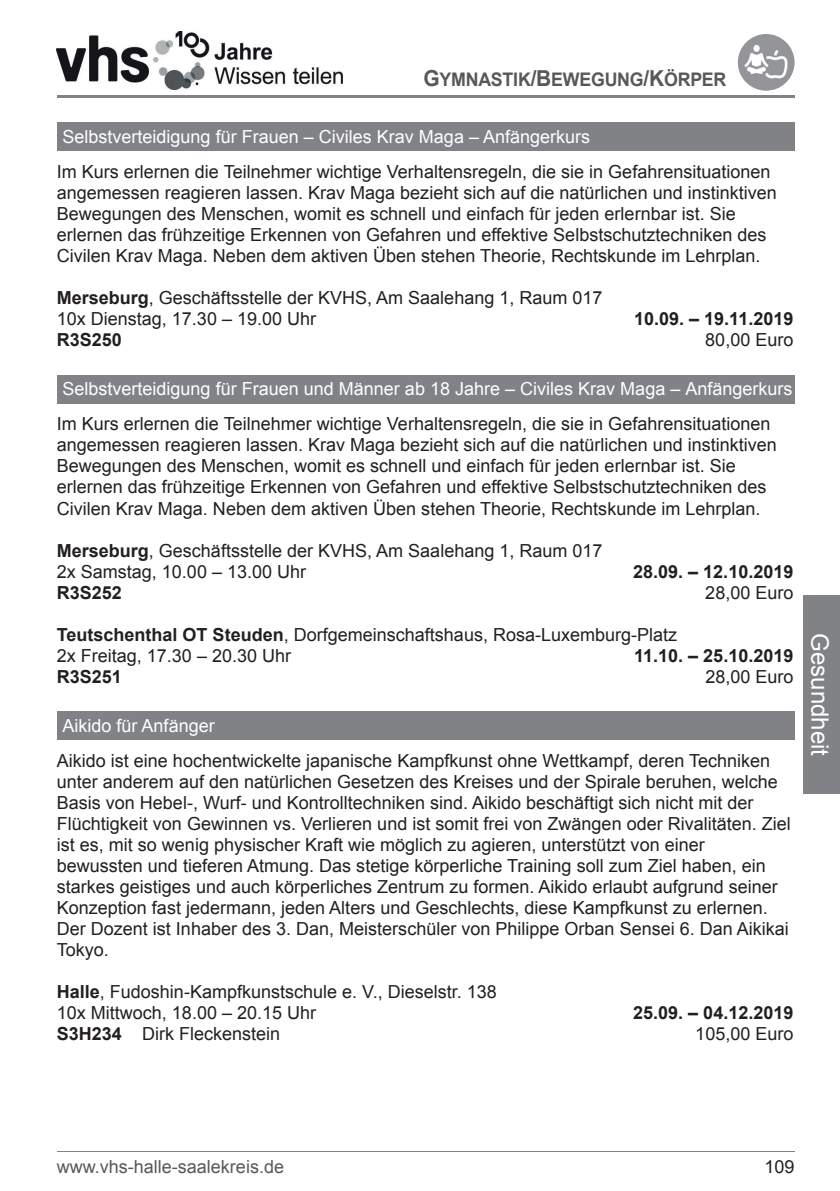
<style>
.page{position:relative;width:840px;height:1191px;background:#fff}
.page>*{position:absolute;margin:0;border:0;box-sizing:border-box;transform-origin:0 0}
.t1{font:24px "Arial";color:#fff}
.t2{font:18.8px "Arial Bold MT SC850";letter-spacing:-.01em;color:#57585a;scale:.95 1}
.t3{font:18px/21px "Arial";color:#231f20}
.t4{font:18px "Arial";color:#fff}
.t5{font:700 18px "Arial";color:#231f20}
.t6{font:18px "Arial";color:#57585a}
.s1{font-size:22px}
.s2{font-weight:700}
</style>
<div class="page">
<hr style="left:57px;top:95px;width:737px;height:2px;background:#808285">
<hr style="left:57px;top:1151px;width:737px;height:1px;background:#808285">
<img style="left:57px;top:32px;width:285px;height:57px">
<div style="left:802px;top:595px;width:37px;height:199px;background:#808285"></div>
<div style="left:57px;top:123px;width:737px;height:28px;background:#808285"></div>
<div style="left:57px;top:375px;width:737px;height:28px;background:#808285"></div>
<div style="left:57px;top:711px;width:737px;height:28px;background:#808285"></div>
<p class="t2" style="left:423px;top:67px;width:320px"><span class="s1">G</span>YMNASTIK<span class="s1">/B</span>EWEGUNG<span class="s1">/K</span>ÖRPER</p>
<p class="t4" style="left:62px;top:125px;width:529px">Selbstverteidigung für Frauen – Civiles Krav Maga – Anfängerkurs</p>
<p class="t3" style="left:57px;top:162px;width:721px">Im Kurs erlernen die Teilnehmer wichtige Verhaltensregeln, die sie in Gefahrensituationen angemessen reagieren lassen. Krav Maga bezieht sich auf die natürlichen und instinktiven Bewegungen des Menschen, womit es schnell und einfach für jeden erlernbar ist. Sie erlernen das frühzeitige Erkennen von Gefahren und effektive Selbstschutztechniken des Civilen Krav Maga. Neben dem aktiven Üben stehen Theorie, Rechtskunde im Lehrplan.</p>
<p class="t3" style="left:57px;top:288px;width:547px"><span class="s2">Merseburg</span>, Geschäftsstelle der KVHS, Am Saalehang 1, Raum 017<br>10x Dienstag, 17.30 – 19.00 Uhr</p>
<p class="t5" style="left:633px;top:307px;width:161px">10.09. – 19.11.2019</p>
<p class="t5" style="left:57px;top:328px;width:67px">R3S250</p>
<p class="t3" style="left:705px;top:330px;width:90px">80,00 Euro</p>
<p class="t4" style="left:62px;top:377px;width:731px">Selbstverteidigung für Frauen und Männer ab 18 Jahre – Civiles Krav Maga – Anfängerkurs</p>
<p class="t3" style="left:57px;top:414px;width:721px">Im Kurs erlernen die Teilnehmer wichtige Verhaltensregeln, die sie in Gefahrensituationen angemessen reagieren lassen. Krav Maga bezieht sich auf die natürlichen und instinktiven Bewegungen des Menschen, womit es schnell und einfach für jeden erlernbar ist. Sie erlernen das frühzeitige Erkennen von Gefahren und effektive Selbstschutztechniken des Civilen Krav Maga. Neben dem aktiven Üben stehen Theorie, Rechtskunde im Lehrplan.</p>
<p class="t3" style="left:57px;top:540px;width:547px"><span class="s2">Merseburg</span>, Geschäftsstelle der KVHS, Am Saalehang 1, Raum 017<br>2x Samstag, 10.00 – 13.00 Uhr</p>
<p class="t5" style="left:632px;top:559px;width:162px">28.09. – 12.10.2019</p>
<p class="t5" style="left:57px;top:580px;width:67px">R3S252</p>
<p class="t3" style="left:705px;top:582px;width:90px">28,00 Euro</p>
<p class="t3" style="left:57px;top:624px;width:621px"><span class="s2">Teutschenthal OT Steuden</span>, Dorfgemeinschaftshaus, Rosa-Luxemburg-Platz<br>2x Freitag, 17.30 – 20.30 Uhr</p>
<p class="t5" style="left:633px;top:643px;width:161px">11.10. – 25.10.2019</p>
<p class="t5" style="left:57px;top:664px;width:67px">R3S251</p>
<p class="t3" style="left:705px;top:666px;width:90px">28,00 Euro</p>
<p class="t4" style="left:62px;top:713px;width:154px">Aikido für Anfänger</p>
<p class="t3" style="left:57px;top:750px;width:735px">Aikido ist eine hochentwickelte japanische Kampfkunst ohne Wettkampf, deren Techniken unter anderem auf den natürlichen Gesetzen des Kreises und der Spirale beruhen, welche Basis von Hebel-, Wurf- und Kontrolltechniken sind. Aikido beschäftigt sich nicht mit der Flüchtigkeit von Gewinnen vs. Verlieren und ist somit frei von Zwängen oder Rivalitäten. Ziel ist es, mit so wenig physischer Kraft wie möglich zu agieren, unterstützt von einer bewussten und tieferen Atmung. Das stetige körperliche Training soll zum Ziel haben, ein starkes geistiges und auch körperliches Zentrum zu formen. Aikido erlaubt aufgrund seiner Konzeption fast jedermann, jeden Alters und Geschlechts, diese Kampfkunst zu erlernen.<br>Der Dozent ist Inhaber des 3. Dan, Meisterschüler von Philippe Orban Sensei 6. Dan Aikikai Tokyo.</p>
<p class="t3" style="left:57px;top:981px;width:441px"><span class="s2">Halle</span>, Fudoshin-Kampfkunstschule e. V., Dieselstr. 138<br>10x Mittwoch, 18.00 – 20.15 Uhr</p>
<p class="t5" style="left:632px;top:1000px;width:162px">25.09. – 04.12.2019</p>
<p class="t3" style="left:57px;top:1023px;width:225px"><span class="s2">S3H234</span> Dirk Fleckenstein</p>
<p class="t3" style="left:695px;top:1023px;width:100px">105,00 Euro</p>
<h1 class="t1" style="left:835px;top:633px;width:124px;rotate:90deg">Gesundheit</h1>
<p class="t6" style="left:57px;top:1155px;width:229px">www.vhs-halle-saalekreis.de</p>
<p class="t3" style="left:764px;top:1156px;width:32px">109</p>
</div>
